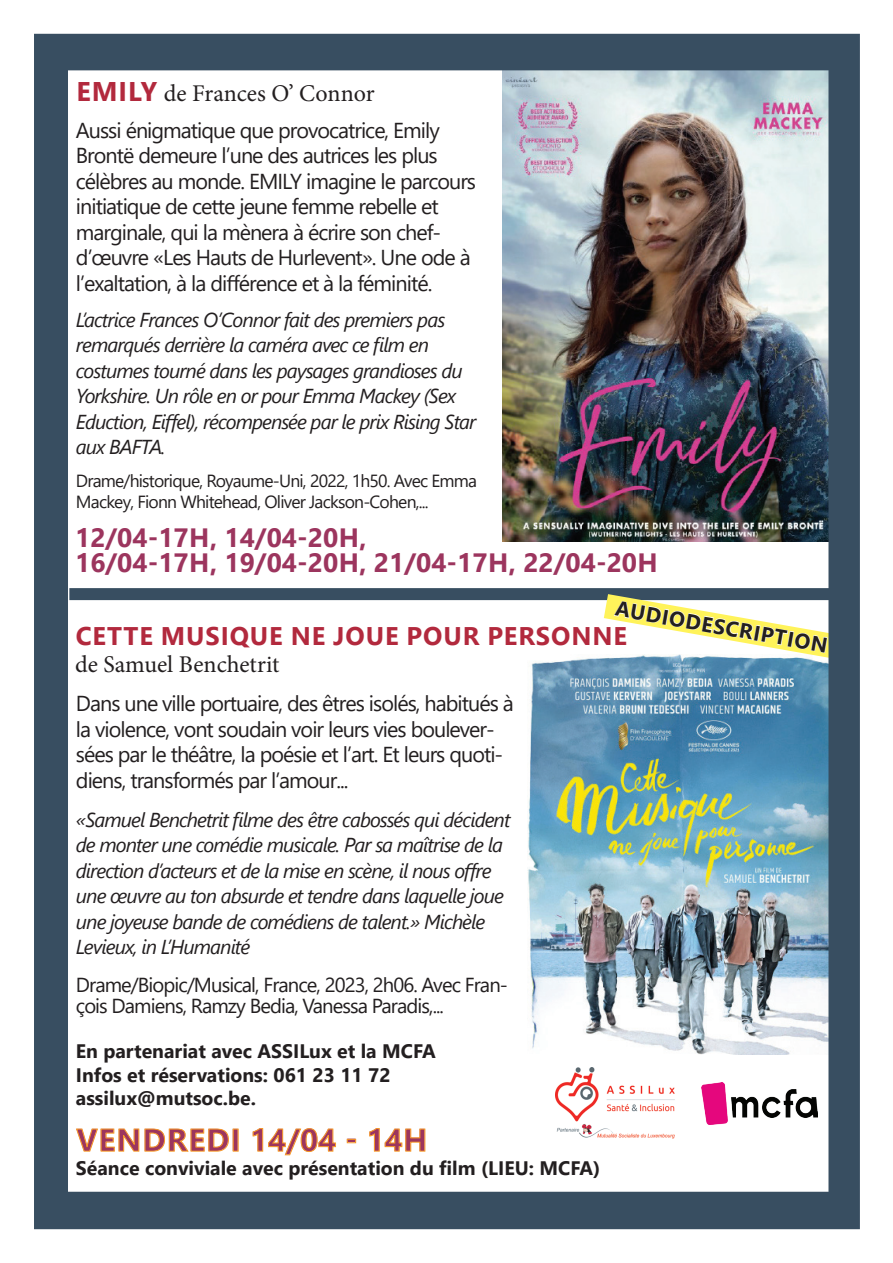
<style>
.page{position:relative;width:893px;height:1263px;background:#fff}
.page>*{position:absolute;margin:0;border:0;box-sizing:border-box;transform-origin:0 0}
.t1{font:700 31.5px "Segoe UI";letter-spacing:.025em;color:#9c355e}
.t2{font:700 26.4px/25.5px "Segoe UI";color:#9c355e}
.t3{font:700 25.5px "Segoe UI";letter-spacing:.035em;color:#b2293d}
.t4{font:24px "Minion Pro";color:#231f20}
.t5{font:21.6px/25.5px "Segoe UI";letter-spacing:-.045em;color:#231f20}
.t6{font:700 21px "Segoe UI";color:#231f20}
.t7{font:20.25px/21px "Segoe UI";letter-spacing:-.045em;color:#231f20}
.t8{font:italic 20.1px/25.5px "Segoe UI";letter-spacing:-.045em;color:#231f20}
.t9{font:700 19.5px/23.4px "Segoe UI";color:#231f20}
.t10{font:17.55px/21px "Segoe UI";letter-spacing:-.045em;color:#231f20}
.s1{font-family:"Segoe UI";font-weight:700;font-size:27px;color:#b2293d}
</style>
<div class="page">
<img style="left:34px;top:34px;width:826px;height:1195px">
<p class="t4" style="left:76px;top:78px;width:300px"><span class="s1">Emily</span> de Frances O’ Connor</p>
<p class="t5" style="left:76px;top:115px;width:402px">Aussi énigmatique que provocatrice, Emily Brontë demeure l’une des autrices les plus célèbres au monde. EMILY imagine le parcours initiatique de cette jeune femme rebelle et marginale, qui la mènera à écrire son chef&shy;d’œuvre «Les Hauts de Hurlevent». Une ode à l’exaltation, à la différence et à la féminité.</p>
<p class="t8" style="left:76px;top:304px;width:402px">L’actrice Frances O’Connor fait des premiers pas remarqués derrière la caméra avec ce film en costumes tourné dans les paysages grandioses du Yorkshire. Un rôle en or pour Emma Mackey (Sex Eduction, Eiffel), récompensée par le prix Rising Star aux BAFTA.</p>
<p class="t10" style="left:76px;top:469px;width:403px">Drame/historique, Royaume-Uni, 2022, 1h50. Avec Emma<br>Mackey, Fionn Whitehead, Oliver Jackson-Cohen,...</p>
<h2 class="t2" style="left:75px;top:523px;width:584px">12/04-17h, 14/04-20h,<br>16/04-17h, 19/04-20h, 21/04-17h, 22/04-20h</h2>
<p class="t6" style="left:619px;top:588px;width:216px;rotate:10deg">Audi odescri pti on</p>
<p class="t3" style="left:76px;top:612px;width:553px">Cette musique ne joue pour personne</p>
<p class="t4" style="left:75px;top:648px;width:206px">de Samuel Benchetrit</p>
<p class="t5" style="left:76px;top:689px;width:439px">Dans une ville portuaire, des êtres isolés, habitués à la violence, vont soudain voir leurs vies boulever&shy;sées par le théâtre, la poésie et l’art. Et leurs quoti&shy;diens, transformés par l’amour...</p>
<p class="t8" style="left:76px;top:803px;width:436px">«Samuel Benchetrit filme des être cabossés qui décident de monter une comédie musicale. Par sa maîtrise de la direction d’acteurs et de la mise en scène, il nous offre une œuvre au ton absurde et tendre dans laquelle joue une joyeuse bande de comédiens de talent.» Michèle Levieux, in L’Humanité</p>
<p class="t7" style="left:76px;top:972px;width:434px">Drame/Biopic/Musical, France, 2023, 2h06. Avec Fran&shy;çois Damiens, Ramzy Bedia, Vanessa Paradis,...</p>
<p class="t9" style="left:76px;top:1038px;width:361px">En partenariat avec ASSILux et la MCFA<br>Infos et réservations: 061 23 11 72 assilux@mutsoc.be.</p>
<h1 class="t1" style="left:76px;top:1110px;width:352px">Vendredi 14/04 - 14h</h1>
<p class="t9" style="left:76px;top:1154px;width:526px">Séance conviviale avec présentation du film (LIEU: MCFA)</p>
</div>
